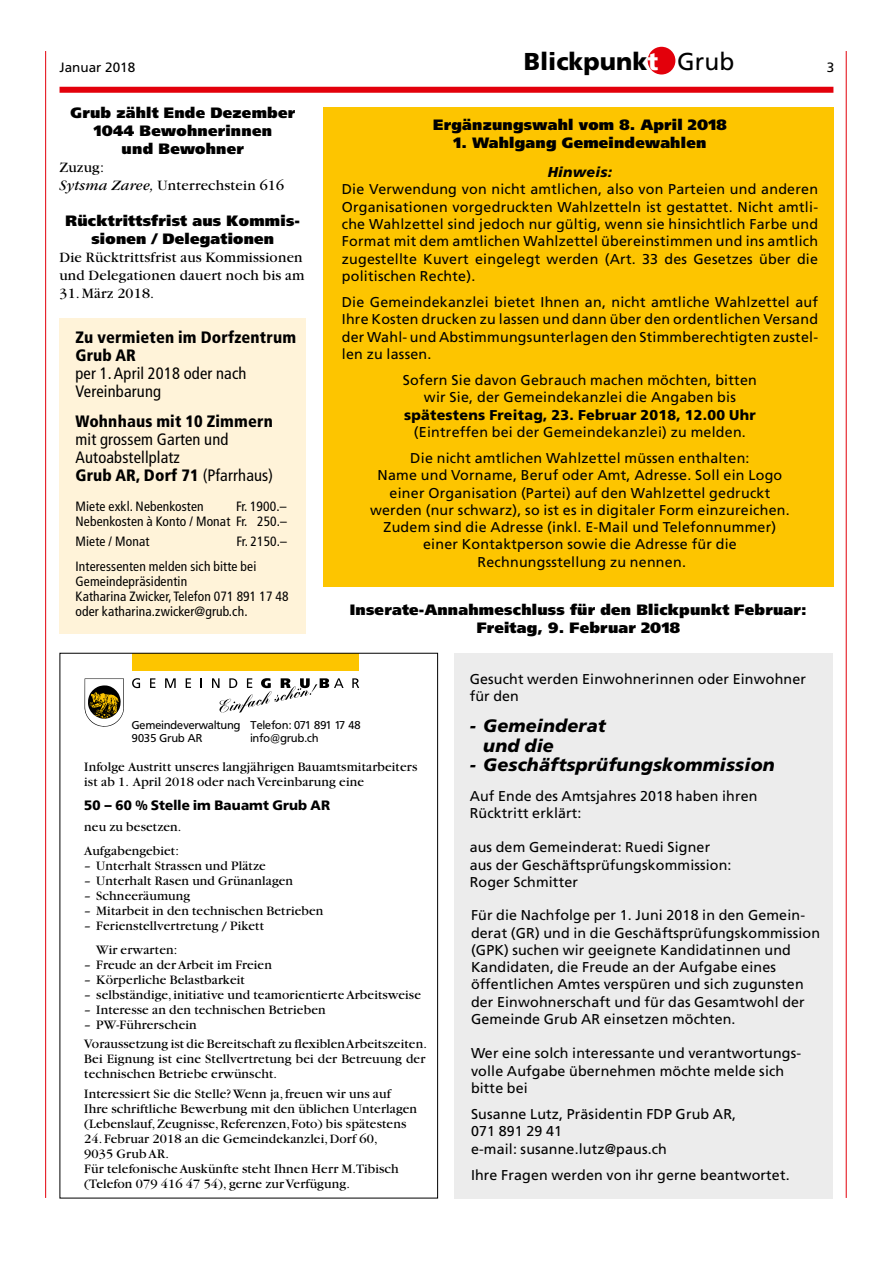
<style>
.page{position:relative;width:893px;height:1263px;background:#fff}
.page>*{position:absolute;margin:0;border:0;box-sizing:border-box;transform-origin:0 0}
.t1{font:900 24.45px "Frutiger";color:#000}
.t2{font:italic 900 18px/19.5px "Frutiger LT";letter-spacing:.01em;color:#000}
.t3{font:condensed 16.5px/18px "Frutiger LT";letter-spacing:.01em;color:#000}
.t4{font:900 condensed 16.5px/18px "Frutiger LT";letter-spacing:.01em;color:#000}
.t5{font:900 15px/18px "Frutiger LT";letter-spacing:.015em;color:#000;text-align:center}
.t6{font:15px/18px "Garamond";letter-spacing:.015em;color:#000}
.t7{font:14.25px/17.2px "Frutiger LT";letter-spacing:.01em;color:#000}
.t8{font:900 14.25px "Frutiger LT";letter-spacing:.015em;color:#000}
.t9{font:italic 900 14.25px "Frutiger LT";letter-spacing:.015em;color:#000}
.t10{font:13.5px/15px "Garamond LT";letter-spacing:.01em;color:#000}
.t11{font:condensed 13.5px/15px "Frutiger LT";letter-spacing:.01em;color:#000}
.t12{font:900 13.5px "Frutiger BQ";letter-spacing:.01em;color:#000}
.t13{font:13.5px "Frutiger LT";color:#000}
.t14{font:11.25px/12.8px "Frutiger BQ";letter-spacing:.015em;color:#000}
.s1{color:#fff}
.s2{font-family:"Frutiger LT";font-weight:400}
.s3{font-style:italic}
.s4{font-weight:900}
</style>
<div class="page">
<div style="left:648px;top:47px;width:27px;height:28px;background:#e3000b;border-radius:50%"></div>
<hr style="left:846px;top:51px;width:1px;height:1147px;background:#e3000b">
<hr style="left:45px;top:51px;width:1px;height:1147px;background:#e3000b">
<div style="left:60px;top:87px;width:773px;height:6px;background:#e3000b"></div>
<div style="left:60px;top:318px;width:246px;height:316px;background:#fff3d9"></div>
<div style="left:454px;top:653px;width:379px;height:545px;background:#ececec"></div>
<svg style="left:84px;top:678px;width:40px;height:49px"></svg>
<div style="left:132px;top:653px;width:226px;height:17px;background:#fdc500"></div>
<svg style="left:352px;top:678px;width:7px;height:10px"></svg>
<svg style="left:132px;top:678px;width:8px;height:10px"></svg>
<svg style="left:150px;top:678px;width:5px;height:10px"></svg>
<svg style="left:165px;top:678px;width:11px;height:10px"></svg>
<svg style="left:186px;top:678px;width:5px;height:10px"></svg>
<svg style="left:212px;top:678px;width:132px;height:35px"></svg>
<div style="left:323px;top:108px;width:510px;height:479px;background:#fdc500"></div>
<p class="t13" style="left:60px;top:59px;width:77px">Januar 2018</p>
<h1 class="t1" style="left:524px;top:47px;width:223px">Blickpunk<span class="s1">t</span> <span class="s2">Grub</span><span class="s1">t</span></h1>
<p class="t13" style="left:827px;top:59px;width:9px">3</p>
<p class="t5" style="left:70px;top:104px;width:226px">Grub zählt Ende Dezember<br>1044 Bewohnerinnen<br>und Bewohner</p>
<p class="t6" style="left:60px;top:159px;width:226px">Zuzug:<br><span class="s3">Sytsma Zaree,</span> Unterrechstein 616</p>
<p class="t5" style="left:65px;top:212px;width:236px">Rücktrittsfrist aus Kommis&shy;sionen / Delegationen</p>
<p class="t6" style="left:60px;top:249px;width:247px">Die Rücktrittsfrist aus Kommissionen und Delegationen dauert noch bis am</p>
<p class="t6" style="left:60px;top:285px;width:96px">31. März 2018.</p>
<p class="t5" style="left:433px;top:116px;width:295px">Ergänzungswahl vom 8. April 2018</p>
<p class="t5" style="left:454px;top:134px;width:254px">1. Wahlgang Gemeindewahlen</p>
<p class="t9" style="left:548px;top:164px;width:66px">Hinweis:</p>
<p class="t7" style="left:342px;top:181px;width:478px;text-align:justify">Die Verwendung von nicht amtlichen, also von Parteien und anderen Organisationen vorgedruckten Wahlzetteln ist gestattet. Nicht amtli&shy;che Wahlzettel sind jedoch nur gültig, wenn sie hinsichtlich Farbe und Format mit dem amtlichen Wahlzettel übereinstimmen und ins amtlich zugestellte Kuvert eingelegt werden (Art. 33 des Gesetzes über die politischen Rechte).</p>
<p class="t7" style="left:342px;top:293px;width:478px;text-align:justify">Die Gemeindekanzlei bietet Ihnen an, nicht amtliche Wahlzettel auf Ihre Kosten drucken zu lassen und dann über den ordentlichen Versand der Wahl- und Abstimmungsunterlagen den Stimmberechtigten zustel&shy;len zu lassen.</p>
<p class="t7" style="left:403px;top:372px;width:355px;text-align:center">Sofern Sie davon Gebrauch machen möchten, bitten wir Sie, der Gemeindekanzlei die Angaben bis</p>
<p class="t8" style="left:404px;top:406px;width:353px">spätestens Freitag, 23. Februar 2018, 12.00 Uhr</p>
<p class="t7" style="left:410px;top:419px;width:341px;line-height:26.2px">(Eintreffen bei der Gemeindekanzlei) zu melden.<br>Die nicht amtlichen Wahlzettel müssen enthalten:</p>
<p class="t7" style="left:370px;top:467px;width:421px;text-align:center">Name und Vorname, Beruf oder Amt, Adresse. Soll ein Logo einer Organisation (Partei) auf den Wahlzettel gedruckt werden (nur schwarz), so ist es in digitaler Form einzureichen.<br>Zudem sind die Adresse (inkl. E-Mail und Telefonnummer) einer Kontaktperson sowie die Adresse für die Rechnungsstellung zu nennen.</p>
<p class="t4" style="left:76px;top:328px;width:222px">Zu vermieten im Dorfzentrum<br>Grub AR</p>
<p class="t3" style="left:76px;top:364px;width:172px">per 1. April 2018 oder nach<br>Vereinbarung</p>
<p class="t4" style="left:76px;top:413px;width:199px">Wohnhaus mit 10 Zimmern</p>
<p class="t3" style="left:76px;top:431px;width:199px">mit grossem Garten und<br>Autoabstellplatz<br><span class="s4">Grub AR, Dorf 71</span> (Pfarrhaus)</p>
<p class="t11" style="left:76px;top:499px;width:130px">Miete exkl. Nebenkosten</p>
<p class="t11" style="left:76px;top:499px;width:213px;text-align:right">Fr. 1900.–<br>Nebenkosten à Konto / Monat Fr. 250.–</p>
<p class="t11" style="left:76px;top:534px;width:75px">Miete / Monat</p>
<p class="t11" style="left:76px;top:528px;width:213px;line-height:25.5px;text-indent:161px">Fr. 2150.–<br>Interessenten melden sich bitte bei</p>
<p class="t11" style="left:76px;top:574px;width:215px">Gemeindepräsidentin<br>Katharina Zwicker, Telefon 071 891 17 48 oder katharina.zwicker@grub.ch.</p>
<p class="t5" style="left:350px;top:601px;width:459px">Inserate-Annahmeschluss für den Blickpunkt Februar:<br>Freitag, 9. Februar 2018</p>
<p class="t14" style="left:250px;top:719px;width:112px">Telefon: 071 891 17 48 info@grub.ch</p>
<p class="t14" style="left:132px;top:719px;width:110px">Gemeindeverwaltung<br>9035 Grub AR</p>
<p class="t10" style="left:84px;top:759px;width:335px">Infolge Austritt unseres langjährigen Bauamtsmitarbeiters ist ab 1. April 2018 oder nach Vereinbarung eine</p>
<p class="t12" style="left:84px;top:797px;width:247px">50 – 60 % Stelle im Bauamt Grub AR</p>
<p class="t10" style="left:84px;top:814px;width:99px;line-height:24px">neu zu besetzen.<br>Aufgabengebiet:</p>
<p class="t10" style="left:84px;top:858px;width:183px">– Unterhalt Strassen und Plätze</p>
<p class="t10" style="left:84px;top:873px;width:210px">– Unterhalt Rasen und Grünanlagen</p>
<p class="t10" style="left:84px;top:888px;width:107px">– Schneeräumung</p>
<p class="t10" style="left:84px;top:903px;width:241px">– Mitarbeit in den technischen Betrieben</p>
<p class="t10" style="left:96px;top:913px;width:169px;line-height:24px;text-indent:-12px">– Ferienstellvertretung / Pikett<br>Wir erwarten:</p>
<p class="t10" style="left:84px;top:957px;width:189px">– Freude an der Arbeit im Freien</p>
<p class="t10" style="left:84px;top:972px;width:162px">– Körperliche Belastbarkeit</p>
<p class="t10" style="left:84px;top:987px;width:338px">– selbständige, initiative und teamorientierte Arbeitsweise</p>
<p class="t10" style="left:84px;top:1002px;width:243px">– Interesse an den technischen Betrieben</p>
<p class="t10" style="left:84px;top:1015px;width:344px;line-height:19.5px">– PW-Führerschein<br>Voraussetzung ist die Bereitschaft zu flexiblen Arbeitszeiten.</p>
<p class="t10" style="left:84px;top:1051px;width:342px">Bei Eignung ist eine Stellvertretung bei der Betreuung der technischen Betriebe erwünscht.</p>
<p class="t10" style="left:84px;top:1086px;width:334px">Interessiert Sie die Stelle? Wenn ja, freuen wir uns auf<br>Ihre schriftliche Bewerbung mit den üblichen Unterlagen (Lebenslauf, Zeugnisse, Referenzen, Foto) bis spätestens</p>
<p class="t10" style="left:84px;top:1131px;width:316px">24. Februar 2018 an die Gemeindekanzlei, Dorf 60, 9035 Grub AR.<br>Für telefonische Auskünfte steht Ihnen Herr M.Tibisch (Telefon 079 416 47 54), gerne zur Verfügung.</p>
<p class="t7" style="left:470px;top:670px;width:338px">Gesucht werden Einwohnerinnen oder Einwohner für den</p>
<p class="t2" style="left:483px;top:716px;width:124px;text-indent:-14px">- Gemeinderat und die</p>
<p class="t2" style="left:470px;top:755px;width:307px">- Geschäftsprüfungskommission</p>
<p class="t7" style="left:470px;top:787px;width:289px">Auf Ende des Amtsjahres 2018 haben ihren<br>Rücktritt erklärt:</p>
<p class="t7" style="left:470px;top:839px;width:263px">aus dem Gemeinderat: Ruedi Signer aus der Geschäftsprüfungskommission:<br>Roger Schmitter</p>
<p class="t7" style="left:471px;top:907px;width:351px">Für die Nachfolge per 1. Juni 2018 in den Gemein&shy;derat (GR) und in die Geschäftsprüfungskommission (GPK) suchen wir geeignete Kandidatinnen und Kandidaten, die Freude an der Aufgabe eines öffentlichen Amtes verspüren und sich zugunsten der Einwohnerschaft und für das Gesamtwohl der Gemeinde Grub AR einsetzen möchten.</p>
<p class="t7" style="left:471px;top:1045px;width:332px">Wer eine solch interessante und verantwortungs&shy;volle Aufgabe übernehmen möchte melde sich bitte bei</p>
<p class="t7" style="left:471px;top:1106px;width:267px">Susanne Lutz, Präsidentin FDP Grub AR,<br>071 891 29 41<br>e-mail: susanne.lutz@paus.ch</p>
<p class="t7" style="left:471px;top:1166px;width:320px">Ihre Fragen werden von ihr gerne beantwortet.</p>
</div>
